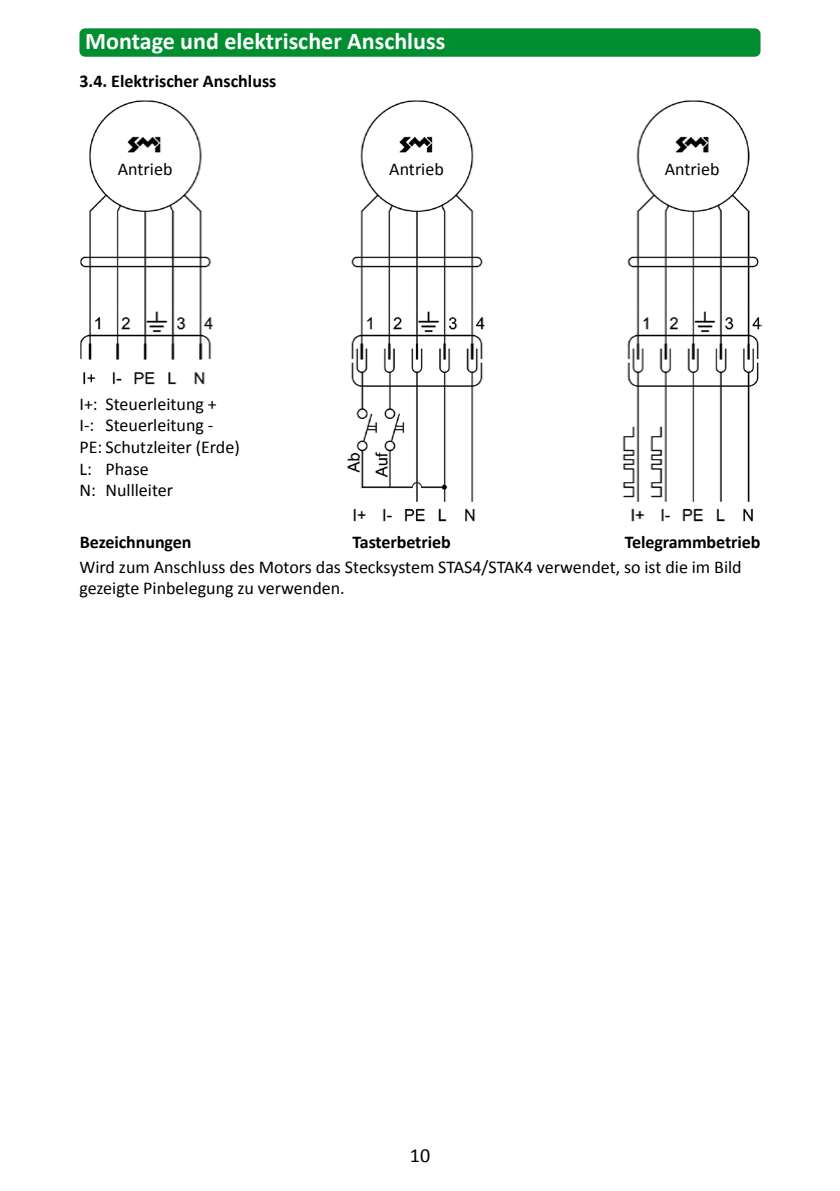
<style>
.page{position:relative;width:840px;height:1191px;background:#fff}
.page>*{position:absolute;margin:0;border:0;box-sizing:border-box;transform-origin:0 0}
.t1{font:700 24px "Calibri";color:#fff}
.t2{font:20px "Calibri";color:#000}
.t3{font:18px/21.6px "Calibri";color:#000}
.t4{font:700 18px "Calibri";letter-spacing:-.005em;color:#000}
</style>
<div class="page">
<div style="left:79px;top:28px;width:681px;height:29px;background:#008e30;border-radius:6px"></div>
<img style="left:80px;top:100px;width:680px;height:422px">
<h1 class="t1" style="left:85px;top:26px;width:361px">Montage und elektrischer Anschluss</h1>
<p class="t4" style="left:79px;top:70px;width:198px">3.4. Elektrischer Anschluss</p>
<p class="t3" style="left:118px;top:157px;width:56px">Antrieb</p>
<p class="t3" style="left:389px;top:157px;width:56px">Antrieb</p>
<p class="t3" style="left:664px;top:157px;width:56px">Antrieb</p>
<p class="t3" style="left:79px;top:392px;width:162px">I+: Steuerleitung +<br>I-: Steuerleitung -<br>PE: Schutzleiter (Erde)<br>L: Phase<br>N: Nullleiter</p>
<p class="t4" style="left:80px;top:530px;width:113px">Bezeichnungen</p>
<p class="t4" style="left:352px;top:530px;width:100px">Tasterbetrieb</p>
<p class="t4" style="left:624px;top:530px;width:137px">Telegrammbetrieb</p>
<p class="t3" style="left:79px;top:555px;width:663px">Wird zum Anschluss des Motors das Stecksystem STAS4/STAK4 verwendet, so ist die im Bild gezeigte Pinbelegung zu verwenden.</p>
<p class="t2" style="left:409px;top:1142px;width:22px">10</p>
</div>
